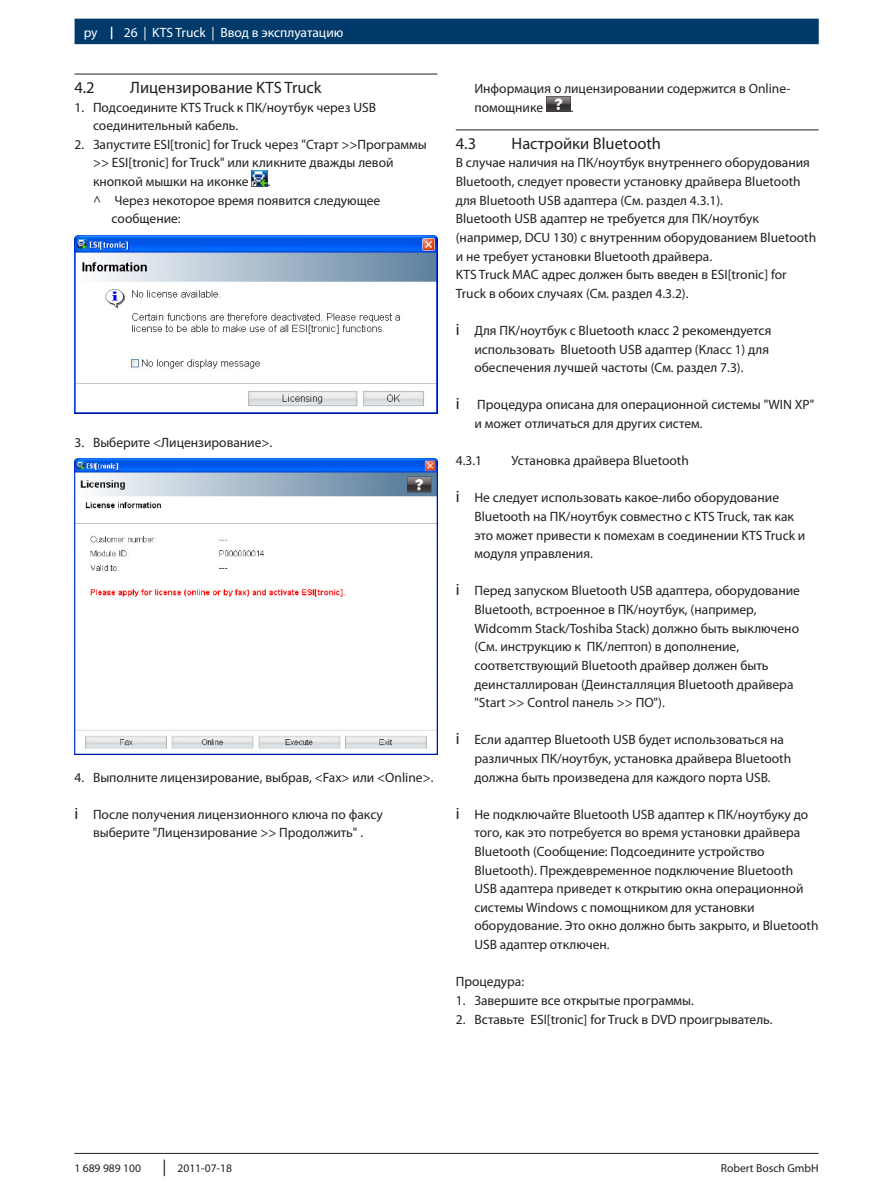
<style>
.page{position:relative;width:893px;height:1191px;background:#fff}
.page>*{position:absolute;margin:0;border:0;box-sizing:border-box;transform-origin:0 0}
.t1{font:16.5px "Myriad Pro";color:#231f20}
.t2{font:13.5px/18.6px "Myriad Pro";color:#231f20}
.t3{font:13.5px "Myriad Pro";color:#fff}
.t4{font:11.55px "Myriad Pro";color:#231f20}
.s1{font-size:16.5px}
</style>
<div class="page">
<hr style="left:74px;top:1153px;width:745px;height:1px;background:#231f20">
<div style="left:75px;top:19px;width:744px;height:25px;background:#003a6a"></div>
<svg style="left:111px;top:27px;width:1px;height:12px"></svg>
<hr style="left:74px;top:74px;width:363px;height:1px;background:#231f20">
<img style="left:251px;top:170px;width:17px;height:16px">
<img style="left:74px;top:235px;width:363px;height:179px">
<img style="left:74px;top:459px;width:363px;height:295px">
<hr style="left:456px;top:129px;width:363px;height:1px;background:#231f20">
<img style="left:546px;top:96px;width:25px;height:16px">
<p class="t3" style="left:84px;top:24px;width:15px">ру</p>
<p class="t3" style="left:124px;top:24px;width:221px">26 | KTS Truck | Ввод в эксплуатацию</p>
<p class="t1" style="left:74px;top:77px;width:22px">4.2</p>
<p class="t1" style="left:130px;top:77px;width:193px">Лицензирование KTS Truck</p>
<p class="t2" style="left:93px;top:98px;width:285px;text-indent:-19px">1. Подсоедините KTS Truck к ПК/ноутбук через USB соединительный кабель.</p>
<p class="t2" style="left:93px;top:135px;width:335px;text-indent:-19px">2. Запустите ESI[tronic] for Truck через "Старт &gt;&gt;Программы &gt;&gt; ESI[tronic] for Truck" или кликните дважды левой кнопкой мышки на иконке</p>
<p class="t2" style="left:268px;top:172px;width:4px">.</p>
<p class="t2" style="left:93px;top:191px;width:289px">? Через некоторое время появится следующее</p>
<p class="t2" style="left:112px;top:209px;width:71px">сообщение:</p>
<p class="t2" style="left:74px;top:432px;width:199px">3. Выберите &lt;Лицензирование&gt;.</p>
<p class="t2" style="left:74px;top:767px;width:361px">4. Выполните лицензирование, выбрав, &lt;Fax&gt; или &lt;Online&gt;.</p>
<p class="t2" style="left:74px;top:804px;width:310px;text-align:center"><span class="s1">i</span> После получения лицензионного ключа по факсу выберите "Лицензирование &gt;&gt; Продолжить" .</p>
<p class="t2" style="left:474px;top:79px;width:318px">Информация о лицензировании содержится в Online&shy;помощнике</p>
<p class="t2" style="left:571px;top:98px;width:4px">.</p>
<p class="t1" style="left:456px;top:133px;width:22px">4.3</p>
<p class="t1" style="left:512px;top:133px;width:151px">Настройки Bluetooth</p>
<p class="t2" style="left:456px;top:153px;width:362px">В случае наличия на ПК/ноутбук внутреннего оборудования Bluetooth, следует провести установку драйвера Bluetooth для Bluetooth USB адаптера (См. раздел 4.3.1).<br>Bluetooth USB адаптер не требуется для ПК/ноутбук (например, DCU 130) с внутренним оборудованием Bluetooth и не требует установки Bluetooth драйвера.<br>KTS Truck MAC адрес должен быть введен в ESI[tronic] for Truck в обоих случаях (См. раздел 4.3.2).</p>
<p class="t2" style="left:474px;top:321px;width:299px;text-indent:-19px"><span class="s1">i</span> Для ПК/ноутбук с Bluetooth класс 2 рекомендуется использовать Bluetooth USB адаптер (Класс 1) для обеспечения лучшей частоты (См. раздел 7.3).</p>
<p class="t1" style="left:456px;top:394px;width:5px">i</p>
<p class="t2" style="left:474px;top:395px;width:341px">Процедура описана для операционной системы "WIN XP" и может отличаться для других систем.</p>
<p class="t2" style="left:456px;top:451px;width:28px">4.3.1</p>
<p class="t2" style="left:512px;top:451px;width:179px">Установка драйвера Bluetooth</p>
<p class="t2" style="left:474px;top:488px;width:332px;text-indent:-19px"><span class="s1">i</span> Не следует использовать какое-либо оборудование Bluetooth на ПК/ноутбук совместно с KTS Truck, так как это может привести к помехам в соединении KTS Truck и модуля управления.</p>
<p class="t2" style="left:474px;top:581px;width:327px;text-indent:-19px"><span class="s1">i</span> Перед запуском Bluetooth USB адаптера, оборудование Bluetooth, встроенное в ПК/ноутбук, (например, Widcomm Stack/Toshiba Stack) должно быть выключено (См. инструкцию к ПК/лептоп) в дополнение, соответствующий Bluetooth драйвер должен быть деинсталлирован (Деинсталляция Bluetooth драйвера "Start &gt;&gt; Control панель &gt;&gt; ПО").</p>
<p class="t2" style="left:474px;top:730px;width:318px;text-indent:-19px"><span class="s1">i</span> Если адаптер Bluetooth USB будет использоваться на различных ПК/ноутбук, установка драйвера Bluetooth должна быть произведена для каждого порта USB.</p>
<p class="t2" style="left:474px;top:804px;width:346px;text-indent:-19px"><span class="s1">i</span> Не подключайте Bluetooth USB адаптер к ПК/ноутбуку до того, как это потребуется во время установки драйвера Bluetooth (Сообщение: Подсоедините устройство Bluetooth). Преждевременное подключение Bluetooth USB адаптера приведет к открытию окна операционной системы Windows с помощником для установки оборудование. Это окно должно быть закрыто, и Bluetooth USB адаптер отключен.</p>
<p class="t2" style="left:456px;top:972px;width:70px">Процедура:</p>
<p class="t2" style="left:456px;top:990px;width:240px">1. Завершите все открытые программы.</p>
<p class="t2" style="left:456px;top:1009px;width:318px">2. Вставьте ESI[tronic] for Truck в DVD проигрыватель.</p>
<p class="t4" style="left:74px;top:1161px;width:68px">1 689 989 100</p>
<p class="t4" style="left:163px;top:1161px;width:71px"><span class="s1">|</span> 2011-07-18</p>
<p class="t4" style="left:721px;top:1161px;width:99px">Robert Bosch GmbH</p>
</div>
